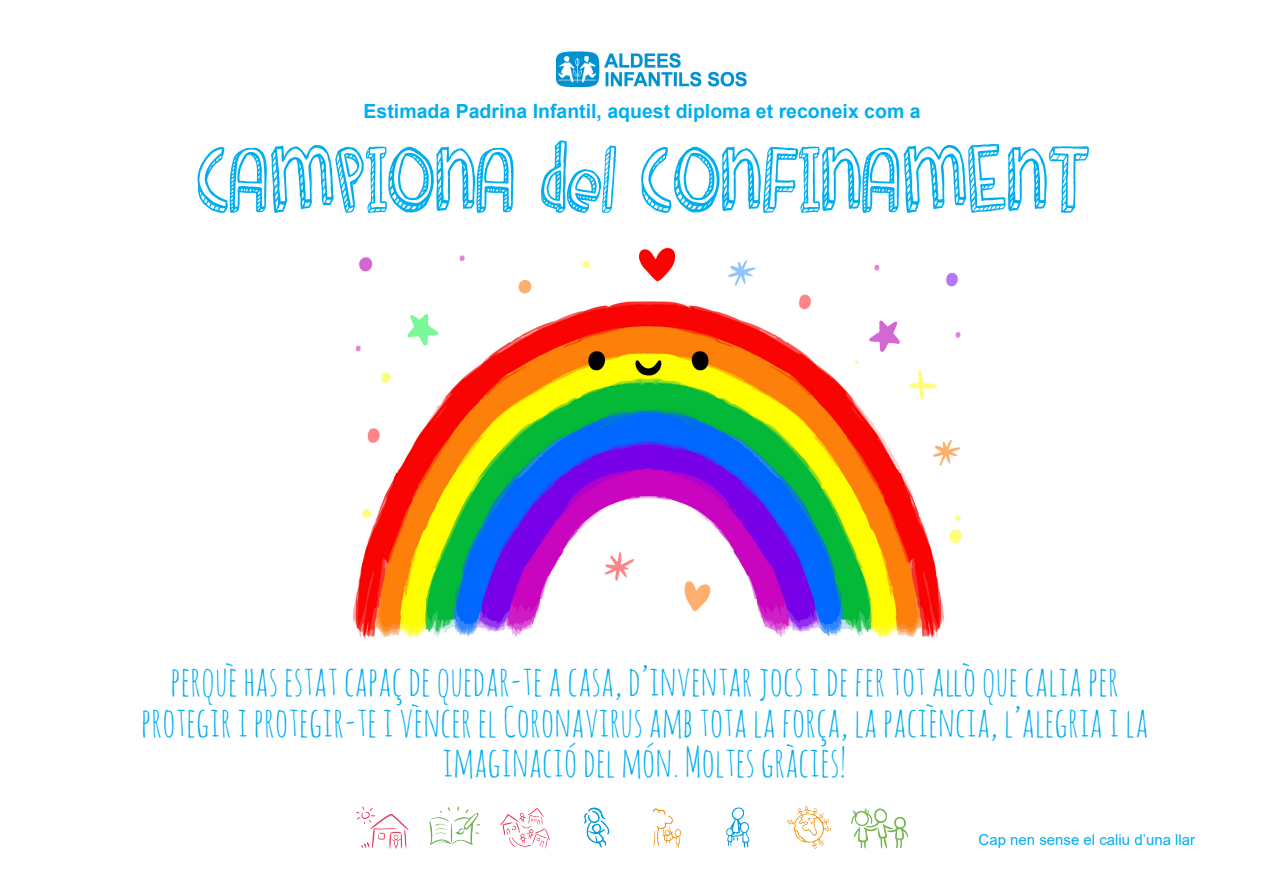
<style>
.page{position:relative;width:1263px;height:893px;background:#fff}
.page>*{position:absolute;margin:0;border:0;box-sizing:border-box;transform-origin:0 0}
.t1{font:94.5px "Denne Shuffle Euro Hollow";color:#00aeef}
.t2{font:40.5px/40.5px "Amatic";color:#00aeef;text-align:center}
.t3{font:700 19.5px "Arial";color:#00aeef}
.t4{font:15px "Arial";color:#00aeef}
</style>
<div class="page">
<img style="left:352px;top:247px;width:610px;height:392px">
<img style="left:556px;top:51px;width:191px;height:37px">
<img style="left:356px;top:806px;width:53px;height:43px">
<img style="left:429px;top:806px;width:51px;height:39px">
<img style="left:500px;top:808px;width:50px;height:41px">
<img style="left:583px;top:807px;width:27px;height:41px">
<img style="left:652px;top:808px;width:29px;height:40px">
<img style="left:726px;top:807px;width:24px;height:41px">
<img style="left:787px;top:806px;width:43px;height:43px">
<img style="left:851px;top:808px;width:58px;height:41px">
<p class="t3" style="left:364px;top:98px;width:559px">Estimada Padrina Infantil, aquest diploma et reconeix com a</p>
<p class="t1" style="left:196px;top:131px;width:893px">CAMPIONA del CONFINAMENT</p>
<p class="t2" style="left:141px;top:660px;width:1009px">perquè has estat capaç de quedar-te a casa, d’inventar jocs i de fer tot allò que calia per protegir i protegir-te i vèncer el Coronavirus amb tota la força, la paciència, l’alegria i la imaginació del món. Moltes gràcies!</p>
<p class="t4" style="left:978px;top:829px;width:218px">Cap nen sense el caliu d’una llar</p>
</div>
